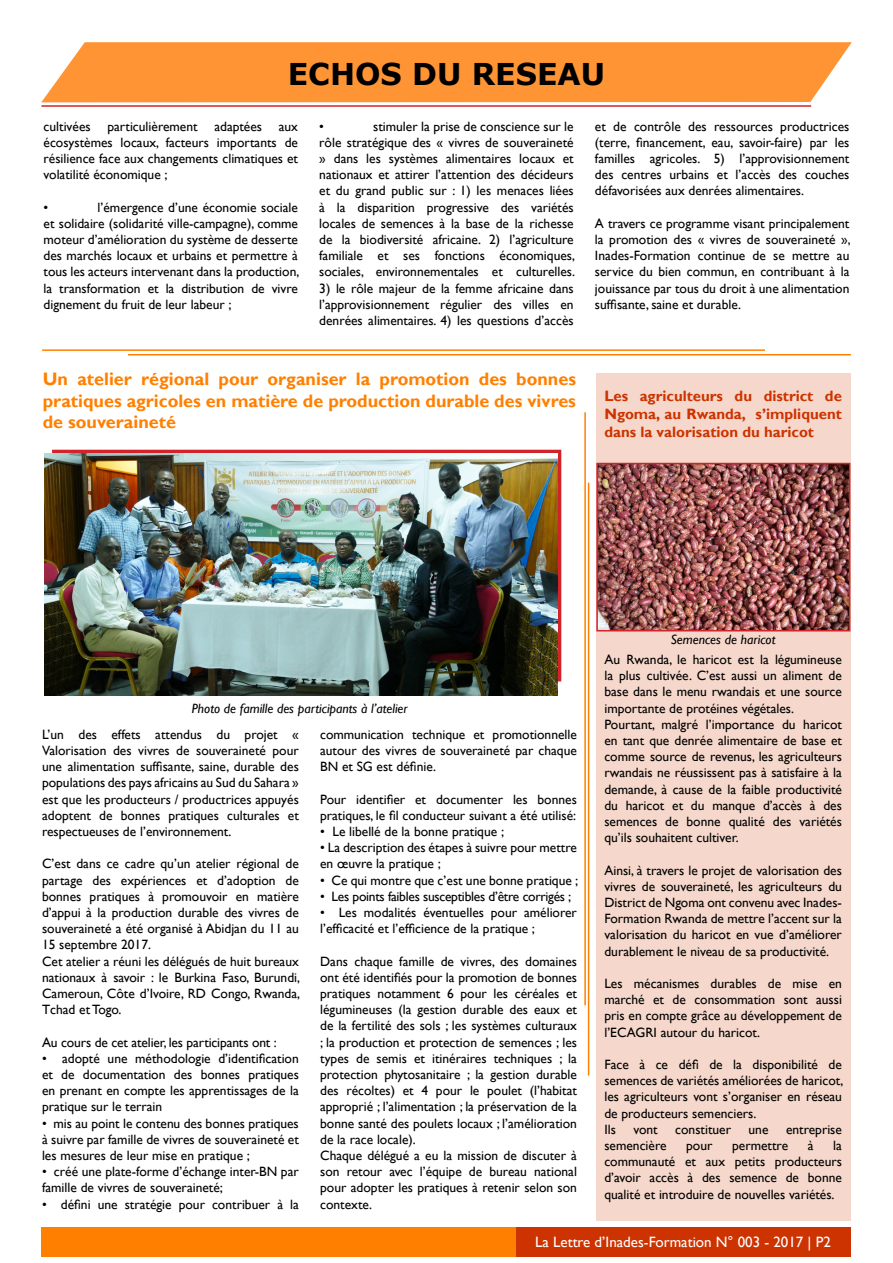
<style>
.page{position:relative;width:893px;height:1263px;background:#fff}
.page>*{position:absolute;margin:0;border:0;box-sizing:border-box;transform-origin:0 0}
.t1{font:700 30px "Verdana";color:#000}
.t2{font:700 18px/21.6px "Gill Sans";color:#ff8000;text-align:justify}
.t3{font:700 15px/18px "Gill Sans";color:#c30;text-align:justify}
.t4{font:15px "Gill Sans";color:#fff}
.t5{font:13.5px/16.2px "Gill Sans";color:#000;text-align:justify}
.t6{font:italic 13.5px "Gill Sans";color:#000}
.t7{font:13.5px "Gill Sans";letter-spacing:-.02em;color:#000}
</style>
<div class="page">
<svg style="left:41px;top:42px;width:811px;height:61px;background:#ff9b41"></svg>
<hr style="left:41px;top:105px;width:770px;height:2px;background:#d2232a">
<div style="left:41px;top:1227px;width:479px;height:29px;background:#ff8000"></div>
<div style="left:516px;top:1227px;width:334px;height:29px;background:#c30"></div>
<hr style="left:42px;top:349px;width:723px;height:2px;background:#ff8000">
<hr style="left:128px;top:354px;width:723px;height:1px;background:#ff8000">
<div style="left:596px;top:373px;width:254px;height:847px;background:#f5d8cb"></div>
<img style="left:599px;top:466px;width:248px;height:162px">
<div style="left:596px;top:463px;width:254px;height:168px;border:2px solid #d2232a"></div>
<hr style="left:588px;top:483px;width:1px;height:592px;background:#ff8000">
<hr style="left:584px;top:412px;width:2px;height:593px;background:#ff8000">
<svg style="left:52px;top:450px;width:509px;height:231px;background:#cb4a4b"></svg>
<img style="left:44px;top:454px;width:513px;height:241px">
<h1 class="t1" style="left:288px;top:53px;width:319px">ECHOS DU RESEAU</h1>
<p class="t5" style="left:44px;top:118px;width:256px">cultivées particulièrement adaptées aux écosystèmes locaux, facteurs importants de résilience face aux changements climatiques et volatilité économique ;</p>
<p class="t5" style="left:44px;top:199px;width:6px">•</p>
<p class="t5" style="left:44px;top:199px;width:257px;text-indent:54px">l’émergence d’une économie sociale et solidaire (solidarité ville-campagne), comme moteur d’amélioration du système de desserte des marchés locaux et urbains et permettre à tous les acteurs intervenant dans la production, la transformation et la distribution de vivre dignement du fruit de leur labeur ;</p>
<p class="t5" style="left:319px;top:118px;width:257px;text-indent:54px">stimuler la prise de conscience sur le rôle stratégique des « vivres de souveraineté » dans les systèmes alimentaires locaux et nationaux et attirer l’attention des décideurs et du grand public sur : 1) les menaces liées à la disparition progressive des variétés locales de semences à la base de la richesse de la biodiversité africaine. 2) l’agriculture familiale et ses fonctions économiques, sociales, environnementales et culturelles.</p>
<p class="t5" style="left:319px;top:280px;width:256px">3) le rôle majeur de la femme africaine dans l’approvisionnement régulier des villes en denrées alimentaires. 4) les questions d’accès</p>
<p class="t5" style="left:319px;top:118px;width:6px">•</p>
<h2 class="t2" style="left:43px;top:369px;width:535px">Un atelier régional pour organiser la promotion des bonnes pratiques agricoles en matière de production durable des vivres de souveraineté</h2>
<p class="t5" style="left:595px;top:118px;width:256px">et de contrôle des ressources productrices (terre, financement, eau, savoir-faire) par les familles agricoles. 5) l’approvisionnement des centres urbains et l’accès des couches défavorisées aux denrées alimentaires.</p>
<p class="t5" style="left:595px;top:215px;width:257px">A travers ce programme visant principalement la promotion des « vivres de souveraineté », Inades-Formation continue de se mettre au service du bien commun, en contribuant à la jouissance par tous du droit à une alimentation suffisante, saine et durable.</p>
<p class="t3" style="left:604px;top:387px;width:239px">Les agriculteurs du district de Ngoma, au Rwanda, s’impliquent dans la valorisation du haricot</p>
<p class="t6" style="left:192px;top:701px;width:217px">Photo de famille des participants à l’atelier</p>
<p class="t5" style="left:42px;top:726px;width:258px">L’un des effets attendus du projet « Valorisation des vivres de souveraineté pour une alimentation suffisante, saine, durable des populations des pays africains au Sud du Sahara » est que les producteurs / productrices appuyés adoptent de bonnes pratiques culturales et respectueuses de l’environnement.</p>
<p class="t5" style="left:42px;top:856px;width:260px;text-align:left">C’est dans ce cadre qu’un atelier régional de partage des expériences et d’adoption de bonnes pratiques à promouvoir en matière d’appui à la production durable des vivres de souveraineté a été organisé à Abidjan du 11 au 15 septembre 2017.<br>Cet atelier a réuni les délégués de huit bureaux nationaux à savoir : le Burkina Faso, Burundi, Cameroun, Côte d’Ivoire, RD Congo, Rwanda, Tchad et Togo.</p>
<p class="t5" style="left:42px;top:1034px;width:236px">Au cours de cet atelier, les participants ont :</p>
<p class="t5" style="left:42px;top:1050px;width:258px">• adopté une méthodologie d’identification et de documentation des bonnes pratiques en prenant en compte les apprentissages de la pratique sur le terrain</p>
<p class="t5" style="left:42px;top:1115px;width:258px">• mis au point le contenu des bonnes pratiques à suivre par famille de vivres de souveraineté et les mesures de leur mise en pratique ;</p>
<p class="t5" style="left:42px;top:1164px;width:258px">• créé une plate-forme d’échange inter-BN par famille de vivres de souveraineté;</p>
<p class="t5" style="left:42px;top:1196px;width:258px">• défini une stratégie pour contribuer à la</p>
<p class="t5" style="left:320px;top:726px;width:258px">communication technique et promotionnelle autour des vivres de souveraineté par chaque BN et SG est définie.</p>
<p class="t5" style="left:320px;top:791px;width:258px">Pour identifier et documenter les bonnes pratiques, le fil conducteur suivant a été utilisé:</p>
<p class="t5" style="left:320px;top:823px;width:186px">• Le libellé de la bonne pratique ;</p>
<p class="t5" style="left:320px;top:840px;width:258px">• La description des étapes à suivre pour mettre en œuvre la pratique ;</p>
<p class="t5" style="left:320px;top:872px;width:260px">• Ce qui montre que c’est une bonne pratique ;</p>
<p class="t7" style="left:320px;top:888px;width:253px">• Les points faibles susceptibles d’être corrigés ;</p>
<p class="t5" style="left:320px;top:904px;width:258px">• Les modalités éventuelles pour améliorer l’efficacité et l’efficience de la pratique ;</p>
<p class="t5" style="left:320px;top:953px;width:258px;text-align:left">Dans chaque famille de vivres, des domaines ont été identifiés pour la promotion de bonnes pratiques notamment 6 pour les céréales et légumineuses (la gestion durable des eaux et de la fertilité des sols ; les systèmes culturaux ; la production et protection de semences ; les types de semis et itinéraires techniques ; la protection phytosanitaire ; la gestion durable des récoltes) et 4 pour le poulet (l’habitat approprié ; l’alimentation ; la préservation de la bonne santé des poulets locaux ; l’amélioration de la race locale).<br>Chaque délégué a eu la mission de discuter à son retour avec l’équipe de bureau national pour adopter les pratiques à retenir selon son contexte.</p>
<p class="t6" style="left:671px;top:631px;width:106px">Semences de haricot</p>
<p class="t5" style="left:604px;top:652px;width:239px;text-align:left">Au Rwanda, le haricot est la légumineuse la plus cultivée. C’est aussi un aliment de base dans le menu rwandais et une source importante de protéines végétales.<br>Pourtant, malgré l’importance du haricot en tant que denrée alimentaire de base et comme source de revenus, les agriculteurs rwandais ne réussissent pas à satisfaire à la demande, à cause de la faible productivité du haricot et du manque d’accès à des semences de bonne qualité des variétés qu’ils souhaitent cultiver.</p>
<p class="t5" style="left:604px;top:862px;width:239px">Ainsi, à travers le projet de valorisation des vivres de souveraineté, les agriculteurs du District de Ngoma ont convenu avec Inades-Formation Rwanda de mettre l’accent sur la valorisation du haricot en vue d’améliorer durablement le niveau de sa productivité.</p>
<p class="t5" style="left:604px;top:976px;width:239px">Les mécanismes durables de mise en marché et de consommation sont aussi pris en compte grâce au développement de l’ECAGRI autour du haricot.</p>
<p class="t5" style="left:604px;top:1057px;width:240px;text-align:left">Face à ce défi de la disponibilité de semences de variétés améliorées de haricot, les agriculteurs vont s’organiser en réseau de producteurs semenciers.<br>Ils</p>
<p class="t5" style="left:633px;top:1121px;width:26px">vont</p>
<p class="t5" style="left:675px;top:1121px;width:57px">constituer</p>
<p class="t5" style="left:748px;top:1121px;width:21px">une</p>
<p class="t5" style="left:786px;top:1121px;width:57px">entreprise</p>
<p class="t5" style="left:604px;top:1138px;width:64px">semencière</p>
<p class="t5" style="left:686px;top:1138px;width:28px">pour</p>
<p class="t5" style="left:732px;top:1138px;width:57px">permettre</p>
<p class="t5" style="left:808px;top:1138px;width:7px">à</p>
<p class="t5" style="left:604px;top:1138px;width:239px;text-indent:229px">la communauté et aux petits producteurs d’avoir accès à des semence de bonne qualité et introduire de nouvelles variétés.</p>
<p class="t4" style="left:535px;top:1233px;width:297px">La Lettre d’Inades-Formation N° 003 - 2017 | P2</p>
</div>
